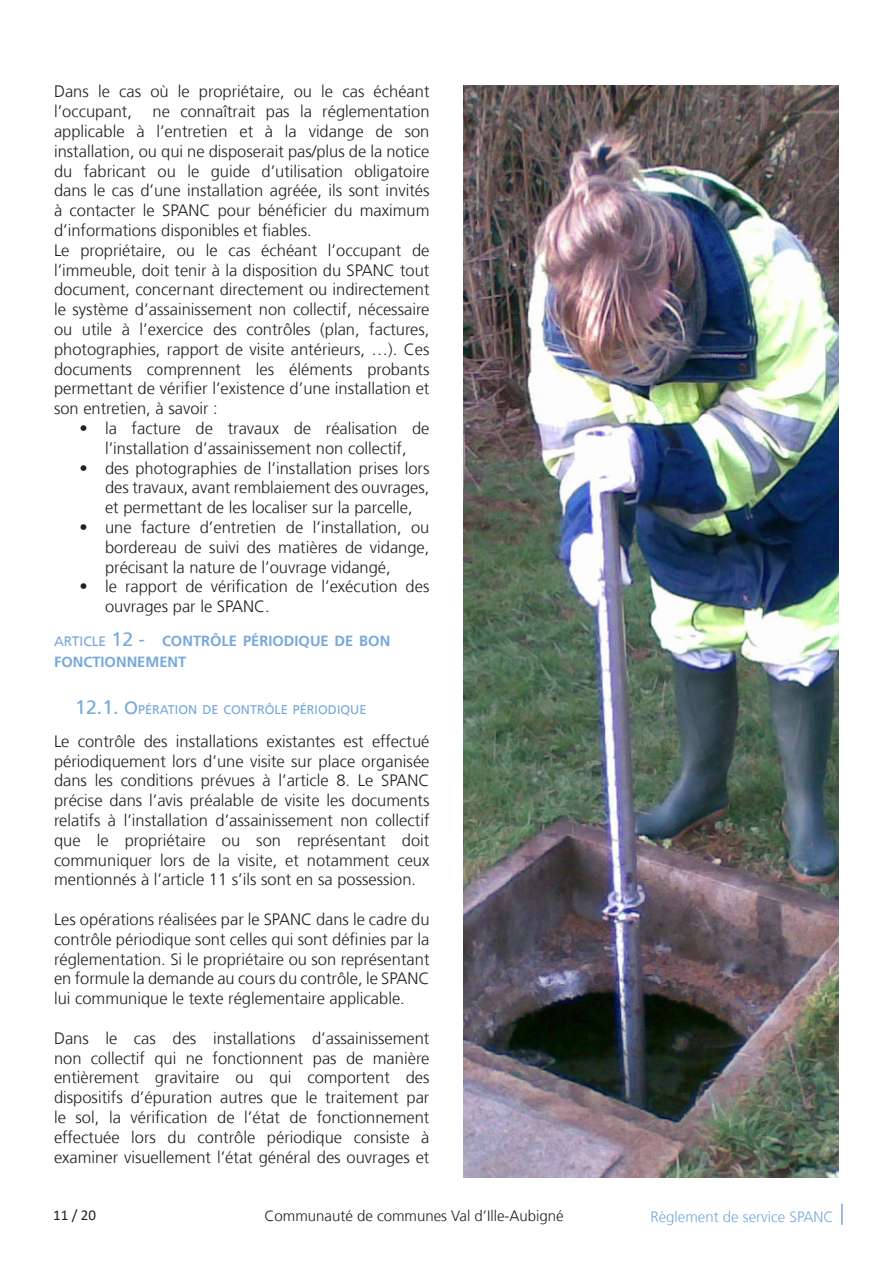
<style>
.page{position:relative;width:893px;height:1263px;background:#fff}
.page>*{position:absolute;margin:0;border:0;box-sizing:border-box;transform-origin:0 0}
.t1{font:300 16.5px/19.8px "Frutiger";color:#231f20;text-align:justify}
.t2{font:300 15px "Frutiger";color:#231f20}
.t3{font:300 15px "Frutiger";color:#76a9da}
.t4{font:15px "Calibri";color:#231f20}
.t5{font:700 14.7px/21px "Frutiger";color:#76a9da}
.t6{font:12.6px "Frutiger";color:#76a9da}
.s1{font-weight:400;font-size:13.65px}
.s2{font-weight:400;font-size:19.5px}
.s3{font-size:19.5px}
.s4{font-size:18px}
</style>
<div class="page">
<hr style="left:841px;top:1204px;width:2px;height:21px;background:#76a9da">
<img style="left:463px;top:85px;width:376px;height:1093px">
<p class="t1" style="left:54px;top:83px;width:377px">Dans le cas où le propriétaire, ou le cas échéant l’occupant,</p>
<p class="t1" style="left:54px;top:103px;width:377px;text-align:left;text-indent:99px">ne connaîtrait pas la réglementation applicable à l’entretien et à la vidange de son installation, ou qui ne disposerait pas/plus de la notice du fabricant ou le guide d’utilisation obligatoire dans le cas d’une installation agréée, ils sont invités à contacter le SPANC pour bénéficier du maximum d’informations disponibles et fiables.<br>Le propriétaire, ou le cas échéant l’occupant de l’immeuble, doit tenir à la disposition du SPANC tout document, concernant directement ou indirectement le système d’assainissement non collectif, nécessaire ou utile à l’exercice des contrôles (plan, factures, photographies, rapport de visite antérieurs, …). Ces documents comprennent les éléments probants permettant de vérifier l’existence d’une installation et son entretien, à savoir :</p>
<p class="t1" style="left:80px;top:420px;width:351px;text-align:center">• la facture de travaux de réalisation de l’installation d’assainissement non collectif,</p>
<p class="t1" style="left:105px;top:459px;width:326px;text-indent:-26px">• des photographies de l’installation prises lors des travaux, avant remblaiement des ouvrages, et permettant de les localiser sur la parcelle,</p>
<p class="t1" style="left:105px;top:519px;width:326px;text-indent:-26px">• une facture d’entretien de l’installation, ou bordereau de suivi des matières de vidange, précisant la nature de l’ouvrage vidangé,</p>
<p class="t1" style="left:105px;top:578px;width:326px;text-indent:-26px">• le rapport de vérification de l’exécution des ouvrages par le SPANC.</p>
<p class="t5" style="left:54px;top:631px;width:338px"><span class="s1">ARTICLE</span> <span class="s2">12 -</span> CONTRÔLE PÉRIODIQUE DE BON<br>FONCTIONNEMENT</p>
<p class="t6" style="left:75px;top:705px;width:293px"><span class="s3">12.1.</span> <span class="s4">O</span>PÉRATION DE CONTRÔLE PÉRIODIQUE</p>
<p class="t1" style="left:54px;top:732px;width:377px">Le contrôle des installations existantes est effectué périodiquement lors d’une visite sur place organisée dans les conditions prévues à l’article 8. Le SPANC précise dans l’avis préalable de visite les documents relatifs à l’installation d’assainissement non collectif que le propriétaire ou son représentant doit communiquer lors de la visite, et notamment ceux mentionnés à l’article 11 s’ils sont en sa possession.</p>
<p class="t1" style="left:54px;top:910px;width:377px">Les opérations réalisées par le SPANC dans le cadre du contrôle périodique sont celles qui sont définies par la réglementation. Si le propriétaire ou son représentant en formule la demande au cours du contrôle, le SPANC lui communique le texte réglementaire applicable.</p>
<p class="t1" style="left:54px;top:1029px;width:377px">Dans le cas des installations d’assainissement non collectif qui ne fonctionnent pas de manière entièrement gravitaire ou qui comportent des dispositifs d’épuration autres que le traitement par le sol, la vérification de l’état de fonctionnement effectuée lors du contrôle périodique consiste à examiner visuellement l’état général des ouvrages et</p>
<p class="t4" style="left:53px;top:1209px;width:44px">11 / 20</p>
<p class="t2" style="left:264px;top:1210px;width:301px">Communauté de communes Val d’Ille-Aubigné</p>
<p class="t3" style="left:650px;top:1210px;width:185px">Règlement de service SPANC</p>
</div>
